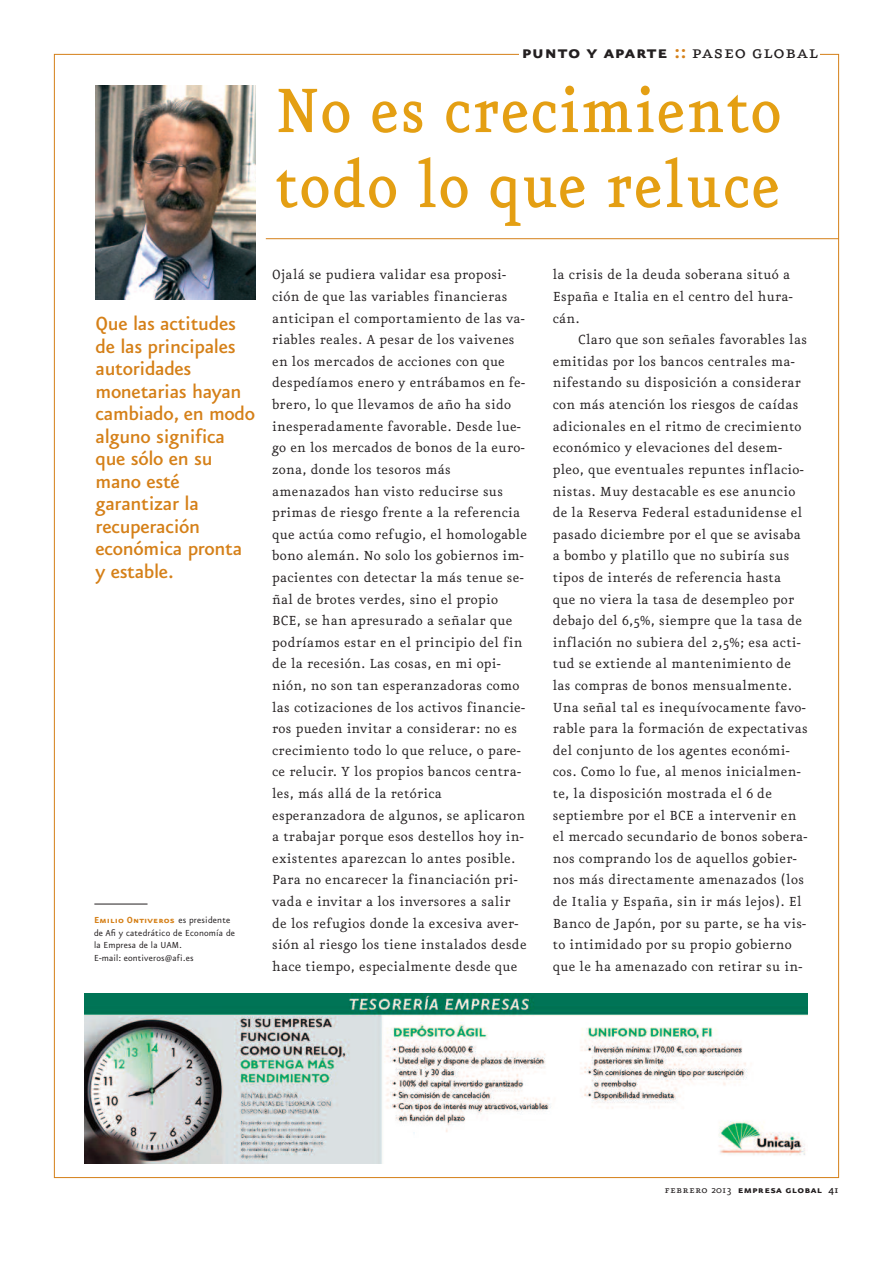
<style>
.page{position:relative;width:893px;height:1263px;background:#fff}
.page>*{position:absolute;margin:0;border:0;box-sizing:border-box;transform-origin:0 0}
.t1{font:500 75px/75px "Eureka";letter-spacing:.02em;color:#e49f13;scale:.9 1}
.t2{font:500 22.5px/22.5px "Eureka Sans";letter-spacing:-.015em;color:#d58018}
.t3{font:21.9px "Eureka Sans Bold Caps";letter-spacing:.025em;color:#231f20}
.t4{font:15.75px/21.6px "Eureka";letter-spacing:.02em;color:#231f20}
.t5{font:12px "Eureka Sans Bold Caps";letter-spacing:.025em;color:#231f20}
.t6{font:10.5px/12.8px "Eureka Sans";letter-spacing:.015em;color:#231f20}
.t7{font:10.5px "Eureka Sans Bold Caps";letter-spacing:.015em;color:#d58018}
.s1{font-family:"Eureka Sans";color:#231f20}
.s2{color:#d58018}
.s3{font-family:"Eureka Small Caps"}
.s4{font-family:"Eureka"}
.s5{font-family:"Eureka";font-weight:500}
</style>
<div class="page">
<hr style="left:266px;top:238px;width:573px;height:1px;background:#d58018">
<img style="left:96px;top:85px;width:160px;height:215px">
<hr style="left:94px;top:904px;width:54px;height:1px;background:#231f20">
<img style="left:85px;top:993px;width:723px;height:170px">
<h2 class="t2" style="left:96px;top:311px;width:161px">Que las actitudes de las principales autoridades monetarias hayan cambiado, en modo alguno significa que sólo en su mano esté garantizar la recuperación económica pronta y estable.</h2>
<p class="t7" style="left:94px;top:915px;width:138px">Emilio Ontiveros <span class="s1">es presidente</span></p>
<p class="t6" style="left:94px;top:927px;width:143px">de Afi y catedrático de Economía de la Empresa de la UAM.<br>E-mail: eontiveros@afi.es</p>
<h3 class="t3" style="left:521px;top:41px;width:298px">punto y aparte <span class="s2">::</span> <span class="s3">paseo global</span></h3>
<h1 class="t1" style="left:275px;top:76px;width:564px">No es crecimiento todo lo que reluce</h1>
<p class="t4" style="left:272px;top:265px;width:257px">Ojalá se pudiera validar esa proposi&shy;ción de que las variables financieras anticipan el comportamiento de las va&shy;riables reales. A pesar de los vaivenes en los mercados de acciones con que despedíamos enero y entrábamos en fe&shy;brero, lo que llevamos de año ha sido inesperadamente favorable. Desde lue&shy;go en los mercados de bonos de la euro&shy;zona, donde los tesoros más amenazados han visto reducirse sus primas de riesgo frente a la referencia que actúa como refugio, el homologable bono alemán. No solo los gobiernos im&shy;pacientes con detectar la más tenue se&shy;ñal de brotes verdes, sino el propio BCE, se han apresurado a señalar que podríamos estar en el principio del fin de la recesión. Las cosas, en mi opi&shy;nión, no son tan esperanzadoras como las cotizaciones de los activos financie&shy;ros pueden invitar a considerar: no es crecimiento todo lo que reluce, o pare&shy;ce relucir. Y los propios bancos centra&shy;les, más allá de la retórica esperanzadora de algunos, se aplicaron a trabajar porque esos destellos hoy in&shy;existentes aparezcan lo antes posible.<br>Para no encarecer la financiación pri&shy;vada e invitar a los inversores a salir de los refugios donde la excesiva aver&shy;sión al riesgo los tiene instalados desde hace tiempo, especialmente desde que</p>
<p class="t4" style="left:553px;top:265px;width:242px">la crisis de la deuda soberana situó a<br>España e Italia en el centro del hura&shy;cán.</p>
<p class="t4" style="left:553px;top:330px;width:256px;text-indent:26px">Claro que son señales favorables las emitidas por los bancos centrales ma&shy;nifestando su disposición a considerar con más atención los riesgos de caídas adicionales en el ritmo de crecimiento económico y elevaciones del desem&shy;pleo, que eventuales repuntes inflacio&shy;nistas. Muy destacable es ese anuncio de la Reserva Federal estadunidense el pasado diciembre por el que se avisaba a bombo y platillo que no subiría sus tipos de interés de referencia hasta que no viera la tasa de desempleo por debajo del 6,5%, siempre que la tasa de inflación no subiera del 2,5%; esa acti&shy;tud se extiende al mantenimiento de las compras de bonos mensualmente.<br>Una señal tal es inequívocamente favo&shy;rable para la formación de expectativas del conjunto de los agentes económi&shy;cos. Como lo fue, al menos inicialmen&shy;te, la disposición mostrada el 6 de septiembre por el BCE a intervenir en el mercado secundario de bonos sobera&shy;nos comprando los de aquellos gobier&shy;nos más directamente amenazados (los de Italia y España, sin ir más lejos). El Banco de Japón, por su parte, se ha vis&shy;to intimidado por su propio gobierno que le ha amenazado con retirar su in-</p>
<p class="t5" style="left:665px;top:1184px;width:175px"><span class="s3">febrero</span> <span class="s4">2013</span> empresa global <span class="s5">41</span></p>
</div>
